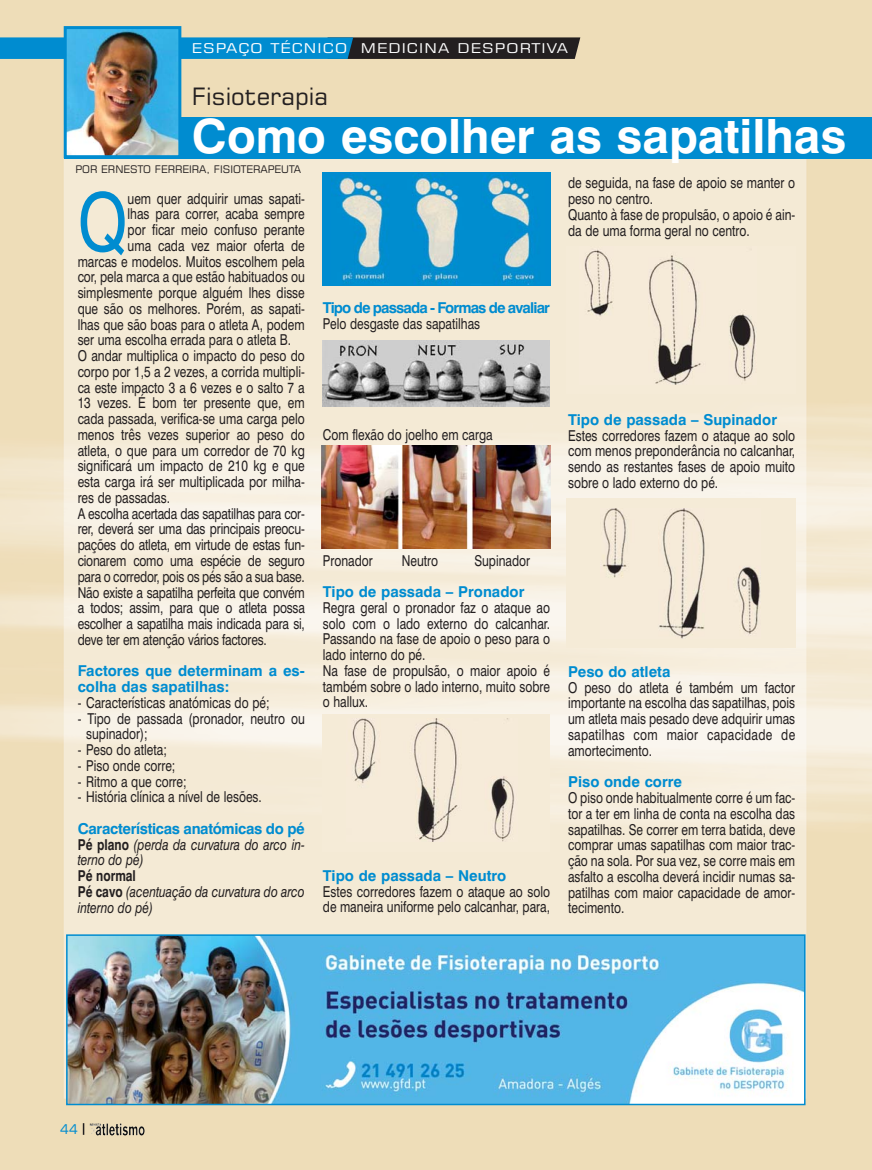
<style>
.page{position:relative;width:872px;height:1170px;background:#fff}
.page>*{position:absolute;margin:0;border:0;box-sizing:border-box;transform-origin:0 0}
.t1{font:80.7px "Swiss 721 BT";color:#008cd0;scale:.8 1}
.t2{font:700 47.25px "Swiss 721 BT";color:#fff}
.t3{font:24px "Square 721 BT";color:#231f20}
.t4{font:15px/15.8px "Swiss 721 BT";color:#231f20;scale:.8 1}
.t5{font:700 15px/15.8px "Swiss 721 BT";color:#008cd0}
.t6{font:italic 15px/15.8px "Swiss 721 BT";color:#231f20;text-align:justify;scale:.8 1}
.t7{font:700 15px "Swiss 721 BT";letter-spacing:-.055em;color:#008cd0}
.t8{font:13.5px "Square 721 BT";letter-spacing:.07em;color:#fff;scale:1.2 1}
.t9{font:13.5px "Square 721 BT";color:#008cd0}
.t10{font:10.5px "Square 721 BT";color:#231f20}
.s1{font-weight:700;font-style:normal;color:#008cd0}
.s2{font-weight:700;font-style:normal}
</style>
<div class="page">
<img style="left:0;top:0;width:872px;height:1169px">
<img style="left:90px;top:1123px;width:37px;height:12px">
<svg style="left:0;top:37px;width:580px;height:22px;background:#17597a"></svg>
<img style="left:69px;top:937px;width:733px;height:165px">
<div style="left:66px;top:934px;width:739px;height:171px;border:2px solid #008cd0"></div>
<div style="left:322px;top:172px;width:229px;height:113px;background:#008cd0"></div>
<img style="left:339px;top:173px;width:196px;height:111px">
<img style="left:322px;top:341px;width:228px;height:65px">
<img style="left:322px;top:445px;width:229px;height:103px">
<div style="left:322px;top:713px;width:228px;height:138px;background:#f5ebd7"></div>
<img style="left:352px;top:718px;width:162px;height:123px">
<div style="left:565px;top:247px;width:230px;height:147px;background:#f5ebd7"></div>
<img style="left:584px;top:250px;width:172px;height:134px">
<div style="left:565px;top:498px;width:230px;height:150px;background:#f5ebd7"></div>
<img style="left:603px;top:509px;width:157px;height:129px">
<div style="left:64px;top:117px;width:808px;height:41px;background:#008cd0"></div>
<img style="left:68px;top:30px;width:109px;height:124px">
<div style="left:64px;top:26px;width:117px;height:132px;border:3px solid #008cd0"></div>
<p class="t8" style="left:192px;top:43px;width:131px">ESPAÇO TÉCNICO</p>
<h3 class="t3" style="left:192px;top:87px;width:138px">Fisioterapia</h3>
<p class="t8" style="left:361px;top:43px;width:174px">MEDICINA DESPORTIVA</p>
<h2 class="t2" style="left:192px;top:116px;width:656px">Como escolher as sapatilhas</h2>
<p class="t10" style="left:75px;top:165px;width:227px">POR ERNESTO FERREIRA, FISIOTERAPEUTA</p>
<h1 class="t1" style="left:78px;top:187px;width:64px">Q</h1>
<p class="t4" style="left:128px;top:191px;width:223px">uem quer adquirir umas sapati-</p>
<p class="t4" style="left:128px;top:207px;width:223px">lhas para correr, acaba sempre</p>
<p class="t4" style="left:128px;top:222px;width:223px">por ficar meio confuso perante</p>
<p class="t4" style="left:128px;top:238px;width:223px">uma cada vez maior oferta de</p>
<p class="t4" style="left:78px;top:254px;width:285px">marcas e modelos. Muitos escolhem pela</p>
<p class="t4" style="left:78px;top:270px;width:285px">cor, pela marca a que estão habituados ou</p>
<p class="t4" style="left:78px;top:285px;width:285px">simplesmente porque alguém lhes disse</p>
<p class="t4" style="left:78px;top:301px;width:285px">que são os melhores. Porém, as sapati-</p>
<p class="t4" style="left:78px;top:317px;width:285px">lhas que são boas para o atleta A, podem</p>
<p class="t4" style="left:78px;top:333px;width:268px">ser uma escolha errada para o atleta B.</p>
<p class="t4" style="left:78px;top:348px;width:285px">O andar multiplica o impacto do peso do</p>
<p class="t4" style="left:78px;top:364px;width:285px">corpo por 1,5 a 2 vezes, a corrida multipli-</p>
<p class="t4" style="left:78px;top:380px;width:285px">ca este impacto 3 a 6 vezes e o salto 7 a</p>
<p class="t4" style="left:78px;top:396px;width:285px">13 vezes. É bom ter presente que, em</p>
<p class="t4" style="left:78px;top:411px;width:285px">cada passada, verifica-se uma carga pelo</p>
<p class="t4" style="left:78px;top:427px;width:285px">menos três vezes superior ao peso do</p>
<p class="t4" style="left:78px;top:443px;width:285px">atleta, o que para um corredor de 70 kg</p>
<p class="t4" style="left:78px;top:459px;width:285px">significará um impacto de 210 kg e que</p>
<p class="t4" style="left:78px;top:474px;width:285px">esta carga irá ser multiplicada por milha-</p>
<p class="t4" style="left:78px;top:490px;width:117px">res de passadas.</p>
<p class="t4" style="left:78px;top:506px;width:285px">A escolha acertada das sapatilhas para cor-</p>
<p class="t4" style="left:78px;top:522px;width:285px">rer, deverá ser uma das principais preocu-</p>
<p class="t4" style="left:78px;top:537px;width:285px">pações do atleta, em virtude de estas fun-</p>
<p class="t4" style="left:78px;top:553px;width:285px">cionarem como uma espécie de seguro</p>
<p class="t4" style="left:78px;top:569px;width:285px">para o corredor, pois os pés são a sua base.</p>
<p class="t4" style="left:78px;top:585px;width:285px">Não existe a sapatilha perfeita que convém</p>
<p class="t4" style="left:78px;top:600px;width:285px">a todos; assim, para que o atleta possa</p>
<p class="t4" style="left:78px;top:616px;width:285px">escolher a sapatilha mais indicada para si,</p>
<p class="t4" style="left:78px;top:632px;width:238px">deve ter em atenção vários factores.</p>
<p class="t5" style="left:78px;top:664px;width:229px">Factores que determinam a es&shy;colha das sapatilhas:</p>
<p class="t4" style="left:78px;top:695px;width:241px">- Características anatómicas do pé;</p>
<p class="t4" style="left:86px;top:711px;width:275px;text-indent:-9px">- Tipo de passada (pronador, neutro ou supinador);</p>
<p class="t4" style="left:78px;top:742px;width:113px">- Peso do atleta;</p>
<p class="t4" style="left:78px;top:758px;width:124px">- Piso onde corre;</p>
<p class="t4" style="left:78px;top:774px;width:138px">- Ritmo a que corre;</p>
<p class="t4" style="left:78px;top:789px;width:232px">- História clínica a nível de lesões.</p>
<p class="t6" style="left:78px;top:821px;width:285px"><span class="s1">Características anatómicas do pé </span><span class="s2">Pé plano</span> (perda da curvatura do arco in&shy;terno do pé)</p>
<p class="t6" style="left:78px;top:868px;width:285px;text-align:left"><span class="s2">Pé normal<br>Pé cavo</span> (acentuação da curvatura do arco interno do pé)</p>
<p class="t7" style="left:323px;top:302px;width:229px">Tipo de passada - Formas de avaliar</p>
<p class="t4" style="left:323px;top:317px;width:198px">Pelo desgaste das sapatilhas</p>
<p class="t4" style="left:323px;top:427px;width:214px">Com flexão do joelho em carga</p>
<p class="t4" style="left:323px;top:553px;width:64px">Pronador</p>
<p class="t4" style="left:402px;top:553px;width:47px">Neutro</p>
<p class="t4" style="left:474px;top:553px;width:71px">Supinador</p>
<p class="t5" style="left:323px;top:585px;width:203px">Tipo de passada – Pronador</p>
<p class="t4" style="left:323px;top:600px;width:285px">Regra geral o pronador faz o ataque ao solo com o lado externo do calcanhar.<br>Passando na fase de apoio o peso para o lado interno do pé.<br>Na fase de propulsão, o maior apoio é também sobre o lado interno, muito sobre o hallux.</p>
<p class="t5" style="left:323px;top:868px;width:185px">Tipo de passada – Neutro</p>
<p class="t4" style="left:323px;top:884px;width:285px">Estes corredores fazem o ataque ao solo de maneira uniforme pelo calcanhar, para,</p>
<p class="t4" style="left:568px;top:176px;width:285px">de seguida, na fase de apoio se manter o peso no centro.<br>Quanto à fase de propulsão, o apoio é ain&shy;da de uma forma geral no centro.</p>
<p class="t5" style="left:568px;top:413px;width:210px">Tipo de passada – Supinador</p>
<p class="t4" style="left:568px;top:428px;width:285px;text-align:justify">Estes corredores fazem o ataque ao solo com menos preponderância no calcanhar, sendo as restantes fases de apoio muito sobre o lado externo do pé.</p>
<p class="t5" style="left:568px;top:665px;width:104px">Peso do atleta</p>
<p class="t4" style="left:568px;top:680px;width:285px;text-align:justify">O peso do atleta é também um factor importante na escolha das sapatilhas, pois um atleta mais pesado deve adquirir umas sapatilhas com maior capacidade de amortecimento.</p>
<p class="t5" style="left:568px;top:775px;width:116px">Piso onde corre</p>
<p class="t4" style="left:568px;top:790px;width:285px;text-align:justify">O piso onde habitualmente corre é um fac&shy;tor a ter em linha de conta na escolha das sapatilhas. Se correr em terra batida, deve comprar umas sapatilhas com maior trac&shy;ção na sola. Por sua vez, se corre mais em asfalto a escolha deverá incidir numas sa&shy;patilhas com maior capacidade de amor&shy;tecimento.</p>
<p class="t9" style="left:60px;top:1124px;width:20px">44</p>
</div>
